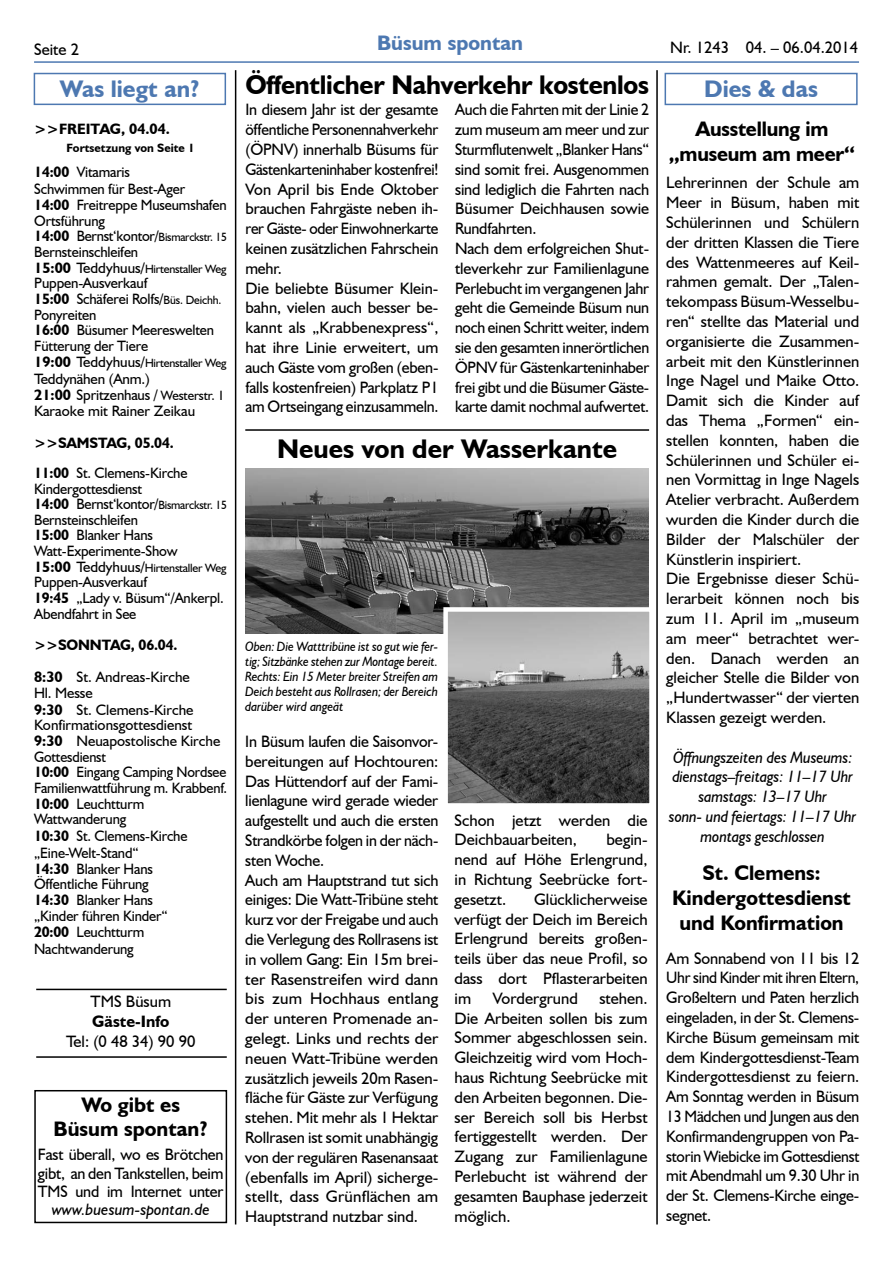
<style>
.page{position:relative;width:893px;height:1263px;background:#fff}
.page>*{position:absolute;margin:0;border:0;box-sizing:border-box;transform-origin:0 0}
.t1{font:700 27px "Humanist 521 BT";letter-spacing:-.01em;color:#000}
.t2{font:700 24px "Humanist 521 BT";color:#4d78b1}
.t3{font:700 21px/25.2px "Humanist 521 BT";color:#000;text-align:center}
.t4{font:700 21px "Humanist 521 BT";color:#4d78b1}
.t5{font:16.5px/19.8px "Humanist 521 BT";color:#000}
.t6{font:16.5px/19.8px "Humanist 521 BT";color:#000;scale:.96 1}
.t7{font:italic 16.5px/19.8px "Humanist 521 BT";letter-spacing:-.01em;color:#000;text-align:center}
.t8{font:700 16.5px "Humanist 521 BT";color:#000}
.t9{font:15px/16px "Humanist 521 BT";letter-spacing:-.01em;color:#000}
.t10{font:700 15px "Humanist 521 BT";letter-spacing:-.01em;color:#000}
.t11{font:italic 13.5px/15px "Humanist 521 BT";letter-spacing:-.01em;color:#000;text-align:justify;scale:.96 1}
.t12{font:12px "Humanist 521 BT";letter-spacing:-.02em;color:#000}
.t13{font:700 12px "Humanist 521 BT";color:#000}
.s1{font-weight:700}
.s2{font-size:12px}
.s3{font-weight:700;font-size:15px}
.s4{font-size:15px}
.s5{font-size:13.5px}
</style>
<div class="page">
<hr style="left:34px;top:61px;width:825px;height:2px;background:#4d78b1">
<hr style="left:656px;top:70px;width:2px;height:1154px;background:#000">
<hr style="left:235px;top:70px;width:1px;height:1154px;background:#000">
<div style="left:34px;top:73px;width:192px;height:32px;border:2px solid #4d78b1"></div>
<div style="left:665px;top:73px;width:193px;height:32px;border:2px solid #4d78b1"></div>
<hr style="left:245px;top:429px;width:404px;height:2px;background:#000">
<hr style="left:36px;top:989px;width:191px;height:1px;background:#000">
<hr style="left:36px;top:1056px;width:191px;height:2px;background:#000">
<div style="left:34px;top:1090px;width:193px;height:133px;border:2px solid #000"></div>
<img style="left:245px;top:468px;width:404px;height:165px">
<svg style="left:441px;top:605px;width:209px;height:199px;background:#797979"></svg>
<p class="t5" style="left:34px;top:39px;width:46px">Seite 2</p>
<p class="t4" style="left:377px;top:29px;width:147px">Büsum spontan</p>
<h2 class="t2" style="left:60px;top:74px;width:142px">Was liegt an?</h2>
<p class="t5" style="left:670px;top:37px;width:190px">Nr. 1243 04. – 06.04.2014</p>
<h1 class="t1" style="left:245px;top:68px;width:405px">Öffentlicher Nahverkehr kostenlos</h1>
<h2 class="t2" style="left:704px;top:74px;width:115px">Dies &amp; das</h2>
<p class="t5" style="left:245px;top:100px;width:195px">In diesem Jahr ist der gesamte öffentliche Personennahverkehr (ÖPNV) innerhalb Büsums für<br>Gästenkarteninhaber kostenfrei!<br>Von April bis Ende Oktober brauchen Fahrgäste neben ih&shy;rer Gäste- oder Einwohnerkarte keinen zusätzlichen Fahrschein mehr.<br>Die beliebte Büsumer Klein&shy;bahn, vielen auch besser be&shy;kannt als „Krabbenexpress“, hat ihre Linie erweitert, um auch Gäste vom großen (eben&shy;falls kostenfreien) Parkplatz P1 am Ortseingang einzusammeln.</p>
<p class="t6" style="left:455px;top:100px;width:204px">Auch die Fahrten mit der Linie 2 zum museum am meer und zur<br>Sturmflutenwelt „Blanker Hans“ sind somit frei. Ausgenommen sind lediglich die Fahrten nach<br>Büsumer Deichhausen sowie<br>Rundfahrten.<br>Nach dem erfolgreichen Shut&shy;tleverkehr zur Familienlagune<br>Perlebucht im vergangenen Jahr geht die Gemeinde Büsum nun noch einen Schritt weiter, indem sie den gesamten innerörtlichen<br>ÖPNV für Gästenkarteninhaber frei gibt und die Büsumer Gäste&shy;karte damit nochmal aufwertet.</p>
<p class="t10" style="left:34px;top:120px;width:137px">&gt;&gt;Freitag, 04.04.</p>
<p class="t3" style="left:669px;top:116px;width:188px">Ausstellung im „museum am meer“</p>
<p class="t13" style="left:66px;top:140px;width:130px">Fortsetzung von Seite 1</p>
<p class="t9" style="left:34px;top:163px;width:194px"><span class="s1">14:00</span> Vitamaris<br>Schwimmen für Best-Ager<br><span class="s1">14:00</span> Freitreppe Museumshafen<br>Ortsführung<br><span class="s1">14:00</span> Bernst‘kontor/<span class="s2">Bismarckstr. 15<br></span>Bernsteinschleifen</p>
<p class="t12" style="left:34px;top:261px;width:194px"><span class="s3">15:00</span> <span class="s4">Teddyhuus/</span>Hirtenstaller Weg</p>
<p class="t9" style="left:34px;top:275px;width:189px;line-height:15.6px">Puppen-Ausverkauf<br><span class="s1">15:00</span> Schäferei Rolfs/<span class="s2">Büs. Deichh.<br></span>Ponyreiten<br><span class="s1">16:00</span> Büsumer Meereswelten<br>Fütterung der Tiere</p>
<p class="t12" style="left:34px;top:356px;width:194px"><span class="s3">19:00</span> <span class="s4">Teddyhuus/</span>Hirtenstaller Weg</p>
<p class="t9" style="left:34px;top:371px;width:192px">Teddynähen (Anm.)<br><span class="s1">21:00</span> Spritzenhaus / <span class="s5">Westerstr. 1<br></span>Karaoke mit Rainer Zeikau</p>
<p class="t5" style="left:666px;top:172px;width:195px">Lehrerinnen der Schule am<br>Meer in Büsum, haben mit<br>Schülerinnen und Schülern der dritten Klassen die Tiere des Wattenmeeres auf Keil&shy;rahmen gemalt. Der „Talen&shy;tekompass Büsum-Wesselbu&shy;ren“ stellte das Material und organisierte die Zusammen&shy;arbeit mit den Künstlerinnen<br>Inge Nagel und Maike Otto.<br>Damit sich die Kinder auf das Thema „Formen“ ein&shy;stellen konnten, haben die<br>Schülerinnen und Schüler ei&shy;nen Vormittag in Inge Nagels<br>Atelier verbracht. Außerdem wurden die Kinder durch die<br>Bilder der Malschüler der<br>Künstlerin inspiriert.<br>Die Ergebnisse dieser Schü&shy;lerarbeit können noch bis zum 11. April im „museum am meer“ betrachtet wer&shy;den. Danach werden an gleicher Stelle die Bilder von „Hundertwasser“ der vierten<br>Klassen gezeigt werden.</p>
<p class="t7" style="left:669px;top:747px;width:189px">Öffnungszeiten des Museums: dienstags–freitags: 11–17 Uhr samstags: 13–17 Uhr<br>sonn- und feiertags: 11–17 Uhr montags geschlossen</p>
<p class="t10" style="left:34px;top:434px;width:141px">&gt;&gt;Samstag, 05.04.</p>
<h1 class="t1" style="left:277px;top:432px;width:342px">Neues von der Wasserkante</h1>
<p class="t9" style="left:34px;top:465px;width:194px;line-height:15.6px"><span class="s1">11:00</span> St. Clemens-Kirche<br>Kindergottesdienst<br><span class="s1">14:00</span> Bernst‘kontor/<span class="s2">Bismarckstr. 15<br></span>Bernsteinschleifen<br><span class="s1">15:00</span> Blanker Hans<br>Watt-Experimente-Show</p>
<p class="t12" style="left:34px;top:560px;width:194px"><span class="s3">15:00</span> <span class="s4">Teddyhuus/</span>Hirtenstaller Weg</p>
<p class="t9" style="left:34px;top:574px;width:191px;line-height:15.6px">Puppen-Ausverkauf<br><span class="s1">19:45</span> „Lady v. Büsum“/Ankerpl.<br>Abendfahrt in See</p>
<p class="t10" style="left:34px;top:636px;width:145px">&gt;&gt;Sonntag, 06.04.</p>
<p class="t11" style="left:245px;top:639px;width:202px">Oben: Die Watttribüne ist so gut wie fer&shy;tig; Sitzbänke stehen zur Montage bereit.<br>Rechts: Ein 15 Meter breiter Streifen am Deich besteht aus Rollrasen; der Bereich darüber wird angeät</p>
<p class="t9" style="left:34px;top:668px;width:195px"><span class="s1">8:30</span> St. Andreas-Kirche<br>Hl. Messe<br><span class="s1">9:30</span> St. Clemens-Kirche<br>Konfirmationsgottesdienst<br><span class="s1">9:30</span> Neuapostolische Kirche<br>Gottesdienst<br><span class="s1">10:00</span> Eingang Camping Nordsee<br>Familienwattführung m. Krabbenf.<br><span class="s1">10:00</span> Leuchtturm<br>Wattwanderung<br><span class="s1">10:30</span> St. Clemens-Kirche „Eine-Welt-Stand“<br><span class="s1">14:30</span> Blanker Hans<br>Öffentliche Führung<br><span class="s1">14:30</span> Blanker Hans<br>„Kinder führen Kinder“<br><span class="s1">20:00</span> Leuchtturm<br>Nachtwanderung</p>
<p class="t5" style="left:245px;top:731px;width:195px">In Büsum laufen die Saisonvor&shy;bereitungen auf Hochtouren:<br>Das Hüttendorf auf der Fami&shy;lienlagune wird gerade wieder aufgestellt und auch die ersten<br>Strandkörbe folgen in der näch&shy;sten Woche.<br>Auch am Hauptstrand tut sich einiges: Die Watt-Tribüne steht kurz vor der Freigabe und auch die Verlegung des Rollrasens ist in vollem Gang: Ein 15m brei&shy;ter Rasenstreifen wird dann bis zum Hochhaus entlang der unteren Promenade an&shy;gelegt. Links und rechts der neuen Watt-Tribüne werden zusätzlich jeweils 20m Rasen&shy;fläche für Gäste zur Verfügung stehen. Mit mehr als 1 Hektar<br>Rollrasen ist somit unabhängig von der regulären Rasenansaat (ebenfalls im April) sicherge&shy;stellt, dass Grünflächen am<br>Hauptstrand nutzbar sind.</p>
<p class="t5" style="left:455px;top:810px;width:195px">Schon jetzt werden die<br>Deichbauarbeiten,</p>
<p class="t5" style="left:455px;top:829px;width:195px;text-align:justify;text-indent:152px">begin&shy;nend auf Höhe Erlengrund, in Richtung Seebrücke fort&shy;gesetzt.</p>
<p class="t3" style="left:672px;top:860px;width:180px">St. Clemens:<br>Kindergottesdienst und Konfirmation</p>
<p class="t5" style="left:666px;top:948px;width:195px;text-align:justify">Am Sonnabend von 11 bis 12<br>Uhr sind Kinder mit ihren Eltern, Großeltern und Paten herzlich eingeladen, in der St. Clemens-Kirche Büsum gemeinsam mit dem Kindergottesdienst-Team Kindergottesdienst zu feiern.<br>Am Sonntag werden in Büsum 13 Mädchen und Jungen aus den Konfirmandengruppen von Pa&shy;storin Wiebicke im Gottesdienst mit Abendmahl um 9.30 Uhr in der St. Clemens-Kirche einge&shy;segnet.</p>
<p class="t5" style="left:455px;top:889px;width:195px;text-align:justify;text-indent:80px">Glücklicherweise verfügt der Deich im Bereich Erlengrund bereits großen&shy;teils über das neue Profil, so dass dort Pflasterarbeiten im</p>
<p class="t5" style="left:455px;top:988px;width:195px;text-align:justify;text-indent:145px">stehen.<br>Die Arbeiten sollen bis zum Sommer abgeschlossen sein.<br>Gleichzeitig wird vom Hoch&shy;haus Richtung Seebrücke mit den Arbeiten begonnen. Die&shy;ser Bereich soll bis Herbst fertiggestellt werden. Der Zugang zur Familienlagune Perlebucht ist während der gesamten Bauphase jederzeit möglich.</p>
<p class="t5" style="left:493px;top:988px;width:87px">Vordergrund</p>
<p class="t5" style="left:91px;top:991px;width:82px">TMS Büsum</p>
<p class="t8" style="left:92px;top:1011px;width:79px">Gäste-Info</p>
<p class="t5" style="left:66px;top:1031px;width:131px">Tel: (0 48 34) 90 90</p>
<p class="t3" style="left:54px;top:1092px;width:156px;line-height:24px">Wo gibt es<br>Büsum spontan?</p>
<p class="t5" style="left:38px;top:1144px;width:187px">Fast überall, wo es Brötchen gibt, an den Tankstellen, beim</p>
<p class="t5" style="left:38px;top:1181px;width:187px">TMS und im Internet unter</p>
<p class="t7" style="left:52px;top:1200px;width:160px">www.buesum-spontan.de</p>
</div>
